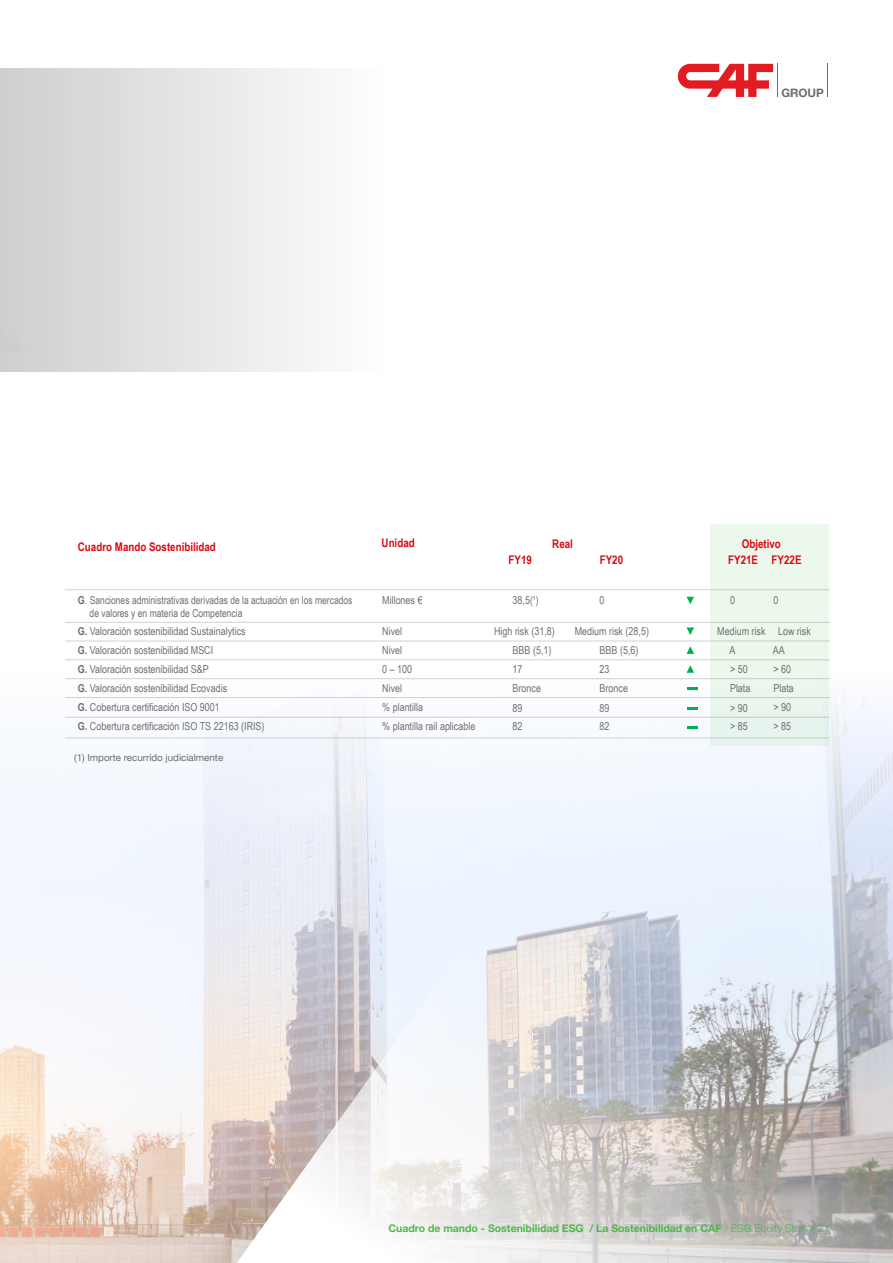
<style>
.page{position:relative;width:893px;height:1263px;background:#fff}
.page>*{position:absolute;margin:0;border:0;box-sizing:border-box;transform-origin:0 0}
.t1{font:700 11.85px/16.4px "Arial Narrow";color:#db0812;text-align:center}
.t2{font:700 11.55px "Helvetica Neue";color:#6c6d70}
.t3{font:10.95px/19px "Arial Narrow";color:#706f6f}
.t4{font:10.95px "Arial Narrow";color:#706f6f;scale:.95 1}
.paginación{font:700 10.5px "Helvetica Neue";color:#4cb848}
.texto_columnas{font:9.75px "Helvetica Neue";color:#6c6d70}
.s1{font-weight:700}
.s2{font-weight:300}
</style>
<div class="page">
<div style="left:710px;top:525px;width:119px;height:221px;background:#edf8ed"></div>
<img style="left:0;top:679px;width:893px;height:584px">
<svg style="left:215px;top:924px;width:678px;height:339px"></svg>
<div style="left:0;top:68px;width:385px;height:304px;background:linear-gradient(to right,#cfcfcf,#fefefe)"></div>
<div style="left:0;top:68px;width:94px;height:283px;background:#d5d4d5"></div>
<hr style="left:777px;top:64px;width:1px;height:33px;background:#6c6d70">
<hr style="left:827px;top:64px;width:1px;height:33px;background:#6c6d70">
<svg style="left:678px;top:64px;width:95px;height:33px"></svg>
<svg style="left:686px;top:597px;width:8px;height:7px"></svg>
<svg style="left:686px;top:627px;width:8px;height:8px"></svg>
<svg style="left:417px;top:596px;width:5px;height:8px"></svg>
<svg style="left:686px;top:646px;width:8px;height:8px"></svg>
<svg style="left:686px;top:665px;width:8px;height:8px"></svg>
<svg style="left:686px;top:688px;width:11px;height:2px"></svg>
<svg style="left:686px;top:708px;width:11px;height:2px"></svg>
<svg style="left:686px;top:727px;width:11px;height:2px"></svg>
<hr style="left:65px;top:589px;width:765px;height:1px;background:#6c6d70">
<hr style="left:65px;top:737px;width:765px;height:1px;background:#6c6d70">
<hr style="left:65px;top:641px;width:765px;height:1px;background:#6c6d70">
<hr style="left:65px;top:678px;width:765px;height:1px;background:#6c6d70">
<hr style="left:65px;top:717px;width:765px;height:1px;background:#6c6d70">
<hr style="left:65px;top:659px;width:765px;height:1px;background:#6c6d70">
<hr style="left:65px;top:622px;width:765px;height:1px;background:#6c6d70">
<hr style="left:65px;top:697px;width:765px;height:1px;background:#6c6d70">
<p class="t2" style="left:781px;top:84px;width:44px">GROUP</p>
<p class="t1" style="left:78px;top:538px;width:139px">Cuadro Mando Sostenibilidad</p>
<p class="t1" style="left:382px;top:534px;width:35px">Unidad</p>
<p class="t1" style="left:552px;top:535px;width:22px">Real</p>
<p class="t1" style="left:728px;top:535px;width:75px">Objetivo<br>FY21E FY22E</p>
<p class="t1" style="left:509px;top:551px;width:25px">FY19</p>
<p class="t1" style="left:600px;top:551px;width:25px">FY20</p>
<p class="t3" style="left:78px;top:590px;width:276px"><span class="s1">G</span>. Sanciones administrativas derivadas de la actuación en los mercados</p>
<p class="t3" style="left:513px;top:590px;width:27px">38,5(¹)</p>
<p class="t3" style="left:600px;top:590px;width:6px">0</p>
<p class="t4" style="left:90px;top:605px;width:162px">de valores y en materia de Competencia</p>
<p class="t3" style="left:730px;top:590px;width:6px">0</p>
<p class="t3" style="left:773px;top:590px;width:6px">0</p>
<p class="t3" style="left:717px;top:621px;width:95px">Medium risk Low risk</p>
<p class="t3" style="left:382px;top:590px;width:34px">Millones</p>
<p class="t3" style="left:78px;top:621px;width:188px"><span class="s1">G.</span> Valoración sostenibilidad Sustainalytics<br><span class="s1">G.</span> Valoración sostenibilidad MSCI<br><span class="s1">G.</span> Valoración sostenibilidad S&amp;P<br><span class="s1">G.</span> Valoración sostenibilidad Ecovadis<br><span class="s1">G.</span> Cobertura certificación ISO 9001<br><span class="s1">G.</span> Cobertura certificación ISO TS 22163 (IRIS)</p>
<p class="t3" style="left:494px;top:621px;width:62px">High risk (31,8)</p>
<p class="t3" style="left:575px;top:621px;width:76px">Medium risk (28,5)</p>
<p class="t3" style="left:382px;top:621px;width:95px">Nivel<br>Nivel<br>0 – 100<br>Nivel<br>% plantilla<br>% plantilla rail aplicable</p>
<p class="t3" style="left:600px;top:640px;width:40px">BBB (5,6)<br>23<br>Bronce<br>89<br>82</p>
<p class="t3" style="left:513px;top:640px;width:40px">BBB (5,1)</p>
<p class="t3" style="left:729px;top:640px;width:7px">A</p>
<p class="t3" style="left:773px;top:640px;width:13px">AA</p>
<p class="t3" style="left:513px;top:659px;width:30px">17<br>Bronce<br>89<br>82</p>
<p class="t3" style="left:730px;top:659px;width:22px">&gt; 50<br>Plata &gt; 90 &gt; 85</p>
<p class="t3" style="left:773px;top:659px;width:22px">&gt; 60<br>Plata &gt; 90 &gt; 85</p>
<p class="texto_columnas" style="left:74px;top:750px;width:150px">(1) Importe recurrido judicialmente</p>
<p class="paginación" style="left:388px;top:1219px;width:443px">Cuadro de mando - Sostenibilidad ESG / La Sostenibilidad en CAF <span class="s2">/ ESG Equity Story / 21</span></p>
</div>
